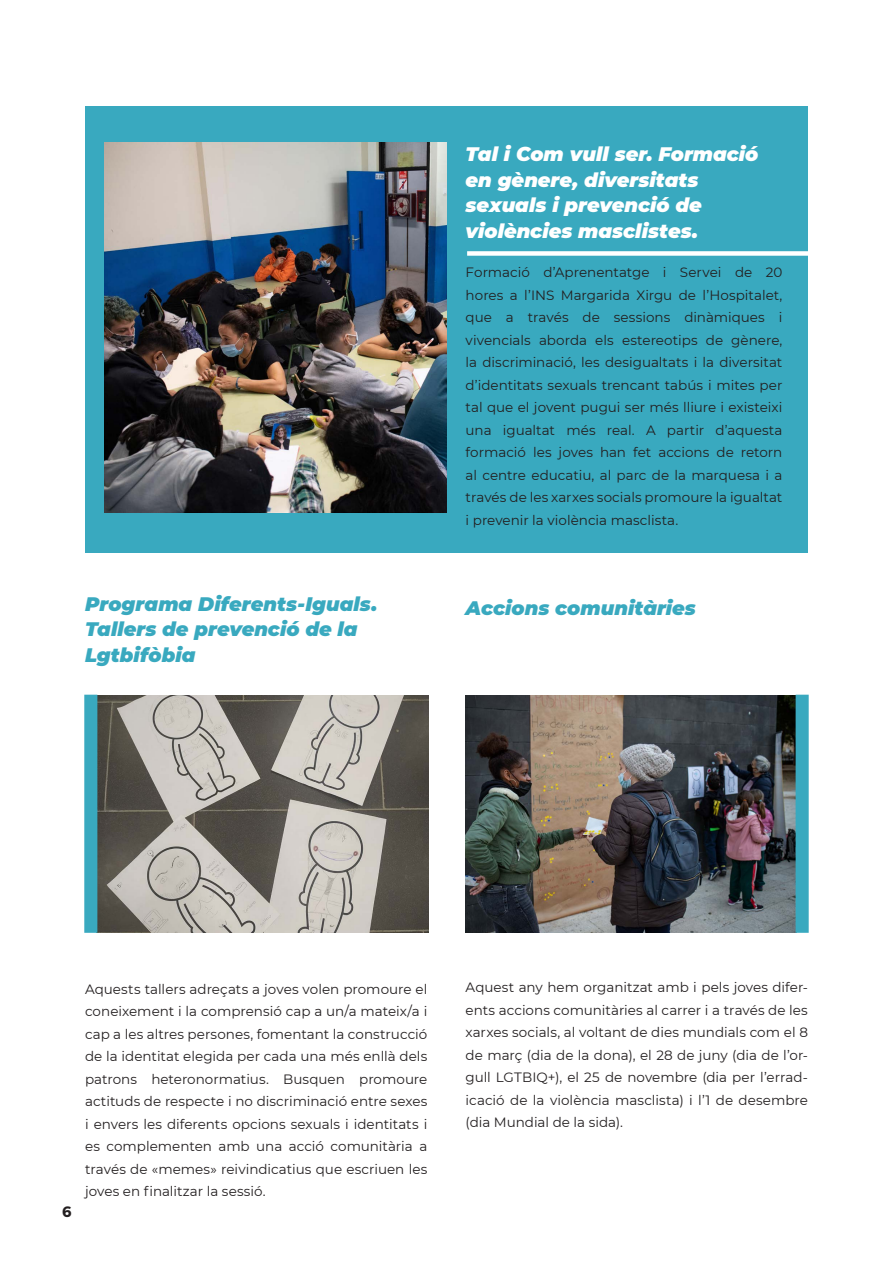
<style>
.page{position:relative;width:893px;height:1263px;background:#fff}
.page>*{position:absolute;margin:0;border:0;box-sizing:border-box;transform-origin:0 0}
.Title_01B{font:italic 900 19.5px/25.5px "Montserrat";color:#fff}
.Title_01{font:italic 900 19.5px/25.5px "Montserrat";color:#39a9bf}
.t1{font:700 15px "Montserrat";color:#231f20}
.Box_05_Text_01{font:13.5px/22.5px "Montserrat";color:#231f20;text-align:justify}
.Title_01-2{font:13.5px/22.5px "Montserrat";color:#231f20;text-align:justify}
.Body_Text{font:13.5px/22.5px "Montserrat";color:#231f20;text-align:justify}
</style>
<div class="page">
<div style="left:85px;top:106px;width:723px;height:447px;background:#39a9bf"></div>
<div style="left:467px;top:251px;width:342px;height:5px;background:#fff"></div>
<img style="left:104px;top:142px;width:342px;height:370px">
<img style="left:97px;top:695px;width:331px;height:237px">
<img style="left:466px;top:695px;width:330px;height:237px">
<div style="left:84px;top:695px;width:13px;height:238px;background:#39a9bf;border:2px solid #39a9bf"></div>
<div style="left:796px;top:695px;width:13px;height:238px;background:#39a9bf;border:2px solid #39a9bf"></div>
<p class="Title_01" style="left:85px;top:590px;width:294px">Programa Diferents-Iguals.<br>Tallers de prevenció de la<br>Lgtbifòbia</p>
<p class="Title_01B" style="left:466px;top:140px;width:294px">Tal i Com vull ser. Formació en gènere, diversitats sexuals i prevenció de violències masclistes.</p>
<p class="Box_05_Text_01" style="left:466px;top:261px;width:318px">Formació d’Aprenentatge i Servei de 20 hores a l’INS Margarida Xirgu de l’Hospitalet, que a través de sessions dinàmiques i vivencials aborda els estereotips de gènere, la discriminació, les desigualtats i la diversitat d’identitats sexuals trencant tabús i mites per tal que el jovent pugui ser més lliure i existeixi una igualtat més real. A partir d’aquesta formació les joves han fet accions de retorn al centre educatiu, al parc de la marquesa i a través de les xarxes socials promoure la igualtat i prevenir la violència masclista.</p>
<p class="Title_01" style="left:466px;top:594px;width:232px">Accions comunitàries</p>
<p class="t1" style="left:62px;top:1202px;width:11px">6</p>
<p class="Title_01-2" style="left:85px;top:977px;width:344px">Aquests tallers adreçats a joves volen promoure el coneixement i la comprensió cap a un/a mateix/a i cap a les altres persones, fomentant la construcció de la identitat elegida per cada una més enllà dels patrons heteronormatius. Busquen promoure actituds de respecte i no discriminació entre sexes i envers les diferents opcions sexuals i identitats i es complementen amb una acció comunitària a través de «memes» reivindicatius que escriuen les joves en finalitzar la sessió.</p>
<p class="Body_Text" style="left:466px;top:976px;width:344px">Aquest any hem organitzat amb i pels joves difer&shy;ents accions comunitàries al carrer i a través de les xarxes socials, al voltant de dies mundials com el 8 de març (dia de la dona), el 28 de juny (dia de l’or&shy;gull LGTBIQ+), el 25 de novembre (dia per l’errad&shy;icació de la violència masclista) i l’1 de desembre (dia Mundial de la sida).</p>
</div>
